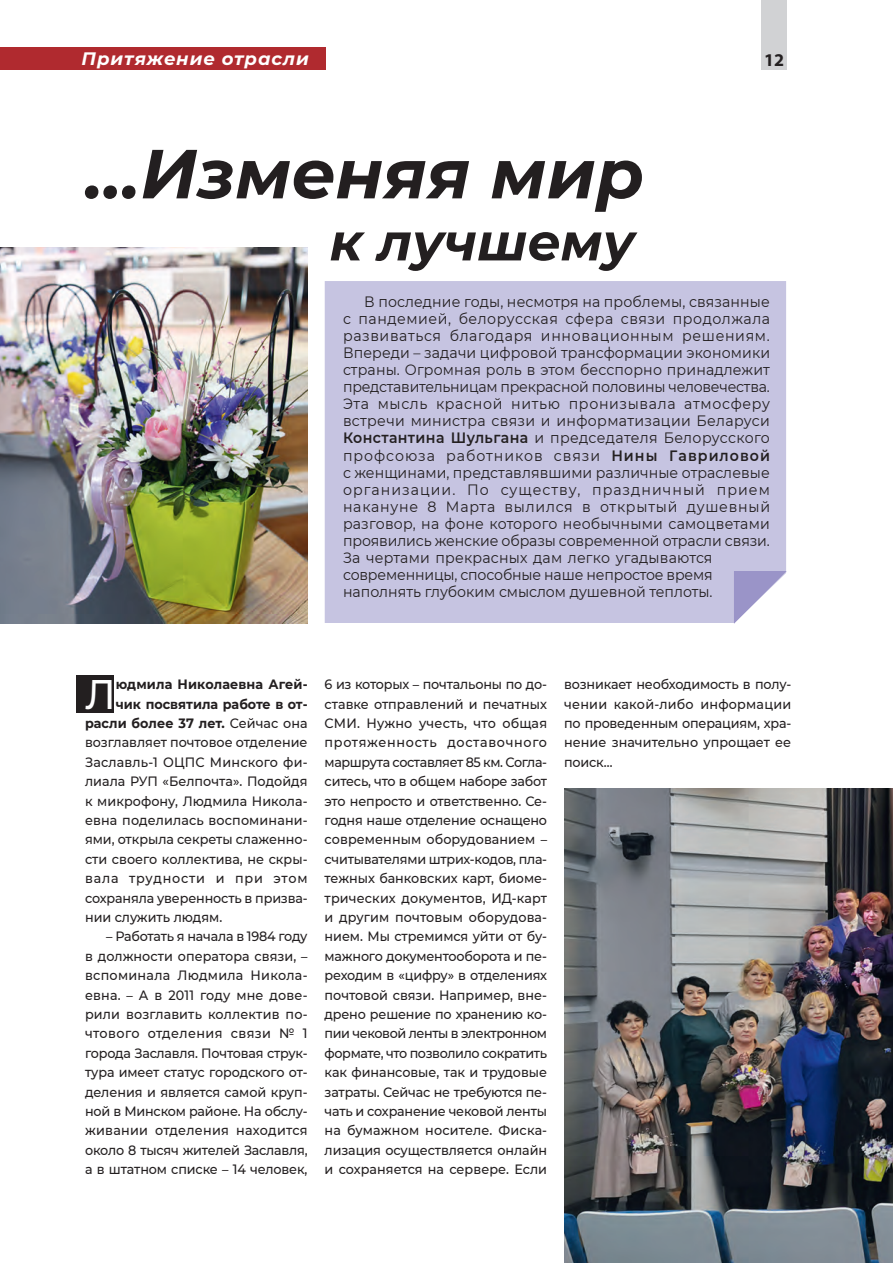
<style>
.page{position:relative;width:893px;height:1263px;background:#fff}
.page>*{position:absolute;margin:0;border:0;box-sizing:border-box;transform-origin:0 0}
._003_Title{font:italic 700 69.3px "Montserrat";color:#231f20}
._003_Title-2{font:italic 700 52.05px "Montserrat";color:#231f20}
._001_Text-begin{font:500 41.25px "Montserrat";color:#fff;scale:.94 1}
.t1{font:italic 700 18px "Montserrat";letter-spacing:.05em;color:#fff}
.t2{font:700 18px "Myriad Pro";color:#231f20}
._002_LID{font:15px/17.1px "Montserrat";letter-spacing:.01em;color:#231f20;scale:.94 1}
._000_Text_OSNOV{font:500 13.5px/19.4px "Montserrat";letter-spacing:-.01em;color:#231f20;text-align:justify;scale:.94 1}
._001_Text-begin-2{font:500 13.5px "Montserrat";color:#231f20;scale:.94 1}
._001_Text-begin-3{font:700 13.5px "Montserrat";color:#231f20;scale:.94 1}
._001_Text-begin-4{font:500 13.5px "Montserrat";letter-spacing:.065em;color:#231f20;scale:.94 1}
.s1{font-weight:600}
.s2{font-weight:500}
</style>
<div class="page">
<div style="left:0;top:47px;width:326px;height:23px;background:#b02a2f"></div>
<img style="left:564px;top:789px;width:329px;height:474px">
<div style="left:77px;top:675px;width:37px;height:38px;background:#231f20"></div>
<img style="left:0;top:247px;width:308px;height:377px">
<div style="left:325px;top:281px;width:461px;height:342px;background:#c6c4e1"></div>
<svg style="left:734px;top:571px;width:53px;height:53px"></svg>
<div style="left:761px;top:0;width:26px;height:70px;background:#d1d2d4"></div>
<h3 class="t1" style="left:82px;top:46px;width:229px">Притяжение отрасли</h3>
<p class="_003_Title" style="left:85px;top:124px;width:561px">…Изменяя мир</p>
<h3 class="t2" style="left:764px;top:48px;width:21px">12</h3>
<p class="_003_Title-2" style="left:330px;top:204px;width:307px">к лучшему</p>
<p class="_002_LID" style="left:343px;top:292px;width:456px;text-indent:21px">В последние годы, несмотря на проблемы, связанные с пандемией, белорусская сфера связи продолжала развиваться благодаря инновационным решениям.<br>Впереди – задачи цифровой трансформации экономики страны. Огромная роль в этом бесспорно принадлежит представительницам прекрасной половины человечества.<br>Эта мысль красной нитью пронизывала атмосферу встречи министра связи и информатизации Беларуси <span class="s1">Константина Шульгана</span> и председателя Белорусского профсоюза работников связи <span class="s1">Нины Гавриловой </span>с женщинами, представлявшими различные отраслевые организации. По существу, праздничный прием накануне 8 Марта вылился в открытый душевный разговор, на фоне которого необычными самоцветами проявились женские образы современной отрасли связи.<br>За чертами прекрасных дам легко угадываются современницы, способные наше непростое время наполнять глубоким смыслом душевной теплоты.</p>
<p class="_001_Text-begin" style="left:85px;top:665px;width:34px">Л</p>
<p class="_001_Text-begin-3" style="left:116px;top:675px;width:206px">юдмила Николаевна Агей-</p>
<p class="_001_Text-begin-3" style="left:116px;top:694px;width:206px">чик посвятила работе в от-</p>
<p class="_001_Text-begin-3" style="left:85px;top:713px;width:238px">расли более 37 лет. <span class="s2">Сейчас она</span></p>
<p class="_001_Text-begin-2" style="left:85px;top:733px;width:238px">возглавляет почтовое отделение</p>
<p class="_001_Text-begin-2" style="left:85px;top:753px;width:238px">Заславль-1 ОЦПС Минского фи-</p>
<p class="_001_Text-begin-2" style="left:85px;top:772px;width:238px">лиала РУП «Белпочта». Подойдя</p>
<p class="_001_Text-begin-2" style="left:85px;top:791px;width:238px">к микрофону, Людмила Никола-</p>
<p class="_001_Text-begin-2" style="left:85px;top:811px;width:238px">евна поделилась воспоминани-</p>
<p class="_001_Text-begin-2" style="left:85px;top:830px;width:238px">ями, открыла секреты слаженно-</p>
<p class="_001_Text-begin-2" style="left:85px;top:850px;width:238px">сти своего коллектива, не скры-</p>
<p class="_001_Text-begin-4" style="left:85px;top:869px;width:238px">вала трудности и при этом</p>
<p class="_001_Text-begin-2" style="left:85px;top:888px;width:238px">сохраняла уверенность в призва-</p>
<p class="_001_Text-begin-2" style="left:85px;top:908px;width:147px">нии служить людям.</p>
<p class="_000_Text_OSNOV" style="left:85px;top:926px;width:238px;text-indent:21px">– Работать я начала в 1984 году в должности оператора связи, – вспоминала Людмила Никола&shy;евна. – А в 2011 году мне дове&shy;рили возглавить коллектив по&shy;чтового отделения связи № 1 города Заславля. Почтовая струк&shy;тура имеет статус городского от&shy;деления и является самой круп&shy;ной в Минском районе. На обслу&shy;живании отделения находится около 8 тысяч жителей Заславля, а в штатном списке – 14 человек,</p>
<p class="_000_Text_OSNOV" style="left:325px;top:674px;width:238px">6 из которых – почтальоны по до&shy;ставке отправлений и печатных СМИ. Нужно учесть, что общая протяженность доставочного маршрута составляет 85 км. Согла&shy;ситесь, что в общем наборе забот это непросто и ответственно. Се&shy;годня наше отделение оснащено современным оборудованием – считывателями штрих-кодов, пла&shy;тежных банковских карт, биоме&shy;трических документов, ИД-карт и другим почтовым оборудова&shy;нием. Мы стремимся уйти от бу&shy;мажного документооборота и пе&shy;реходим в «цифру» в отделениях почтовой связи. Например, вне&shy;дрено решение по хранению ко&shy;пии чековой ленты в электронном формате, что позволило сократить как финансовые, так и трудовые затраты. Сейчас не требуются пе&shy;чать и сохранение чековой ленты на бумажном носителе. Фиска&shy;лизация осуществляется онлайн и сохраняется на сервере. Если</p>
<p class="_000_Text_OSNOV" style="left:564px;top:674px;width:243px">возникает необходимость в полу&shy;чении какой-либо информации по проведенным операциям, хра&shy;нение значительно упрощает ее поиск…</p>
</div>
